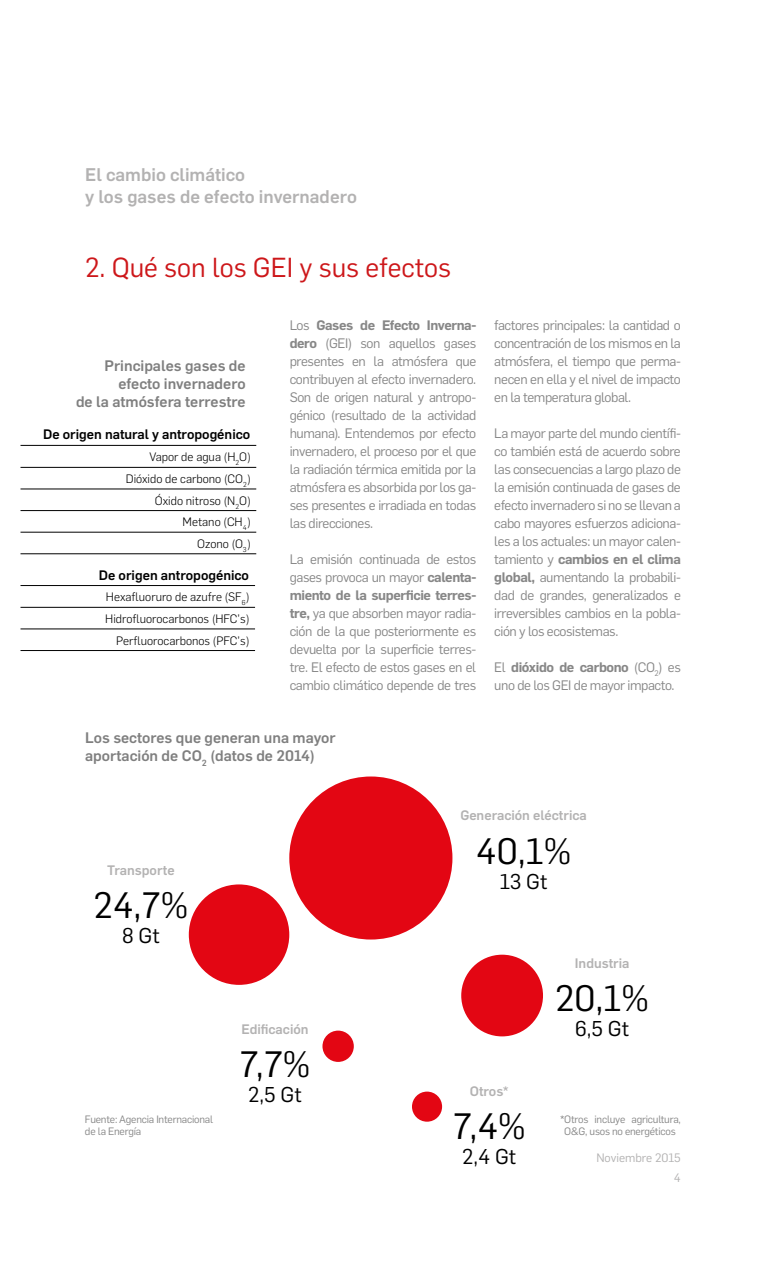
<style>
.page{position:relative;width:766px;height:1263px;background:#fff}
.page>*{position:absolute;margin:0;border:0;box-sizing:border-box;transform-origin:0 0}
.t1{font:36px "Flama";color:#000}
.t2{font:27px "Flama";color:#cd171a}
.t3{font:21px "Flama";color:#000}
.t4{font:500 18px/21.6px "Flama";color:#b3b2b2}
.t5{font:500 15px/18px "Flama";color:#7f7f7f;text-align:right}
.t6{font:13.5px/18px "Flama";letter-spacing:-.03em;color:#878787;text-align:justify}
.t7{font:500 13.5px "Flama";color:#b3b2b2}
.t8{font:500 13.5px "Flama";color:#000}
.t9{font:300 12px/21.6px "Flama";color:#000;text-align:right}
.t10{font:12px/19.5px "Flama";color:#b3b2b2;text-align:right}
.t11{font:10.5px/12px "Flama";letter-spacing:-.02em;color:#878787;text-align:center}
.s1{font-weight:600}
</style>
<div class="page">
<hr style="left:20px;top:467px;width:236px;height:1px;background:#000">
<hr style="left:20px;top:489px;width:236px;height:1px;background:#000">
<hr style="left:20px;top:510px;width:236px;height:1px;background:#000">
<hr style="left:20px;top:532px;width:236px;height:1px;background:#000">
<hr style="left:20px;top:445px;width:236px;height:1px;background:#000">
<hr style="left:20px;top:553px;width:236px;height:1px;background:#000">
<div style="left:461px;top:955px;width:82px;height:81px;background:#e30613;border-radius:50%"></div>
<div style="left:189px;top:884px;width:100px;height:101px;background:#e30613;border-radius:50%"></div>
<div style="left:322px;top:1030px;width:32px;height:32px;background:#e30613;border-radius:50%"></div>
<div style="left:289px;top:776px;width:163px;height:163px;background:#e30613;border-radius:50%"></div>
<div style="left:412px;top:1091px;width:30px;height:31px;background:#e30613;border-radius:50%"></div>
<hr style="left:20px;top:607px;width:235px;height:1px;background:#000">
<hr style="left:20px;top:629px;width:235px;height:1px;background:#000">
<hr style="left:20px;top:650px;width:235px;height:1px;background:#000">
<hr style="left:20px;top:585px;width:235px;height:1px;background:#000">
<h3 class="t4" style="left:85px;top:163px;width:273px">El cambio climático<br>y los gases de efecto invernadero</h3>
<h2 class="t2" style="left:85px;top:247px;width:367px">2. Qué son los GEI y sus efectos</h2>
<p class="t6" style="left:289px;top:315px;width:188px">Los <span class="s1">Gases de Efecto Inverna&shy;dero</span> (GEI) son aquellos gases presentes en la atmósfera que contribuyen al efecto invernadero.<br>Son de origen natural y antropo&shy;génico (resultado de la actividad humana). Entendemos por efecto invernadero, el proceso por el que la radiación térmica emitida por la atmósfera es absorbida por los ga&shy;ses presentes e irradiada en todas las direcciones.</p>
<p class="t6" style="left:289px;top:549px;width:188px">La emisión continuada de estos gases provoca un mayor <span class="s1">calenta&shy;miento de la superficie terres&shy;tre,</span> ya que absorben mayor radia&shy;ción de la que posteriormente es devuelta por la superficie terres&shy;tre. El efecto de estos gases en el cambio climático depende de tres</p>
<p class="t5" style="left:76px;top:356px;width:171px">Principales gases de efecto invernadero<br>de la atmósfera terrestre</p>
<p class="t8" style="left:43px;top:424px;width:208px">De origen natural y antropogénico</p>
<p class="t9" style="left:126px;top:446px;width:126px">Vapor de agua (H<sub>2</sub>O)<br>Dióxido de carbono (CO<sub>2</sub>)<br>Óxido nitroso (N<sub>2</sub>O)<br>Metano (CH<sub>4</sub>)<br>Ozono (O<sub>3</sub>)</p>
<p class="t8" style="left:99px;top:565px;width:151px">De origen antropogénico</p>
<p class="t9" style="left:105px;top:586px;width:145px">Hexafluoruro de azufre (SF<sub>6</sub>)<br>Hidrofluorocarbonos (HFC’s)<br>Perfluorocarbonos (PFC’s)</p>
<p class="t5" style="left:85px;top:728px;width:252px;text-align:left">Los sectores que generan una mayor aportación de CO<sub>2</sub> (datos de 2014)</p>
<p class="t6" style="left:494px;top:315px;width:188px">factores principales: la cantidad o concentración de los mismos en la atmósfera, el tiempo que perma&shy;necen en ella y el nivel de impacto en la temperatura global.</p>
<p class="t6" style="left:494px;top:423px;width:188px">La mayor parte del mundo científi&shy;co también está de acuerdo sobre las consecuencias a largo plazo de la emisión continuada de gases de efecto invernadero si no se llevan a cabo mayores esfuerzos adiciona&shy;les a los actuales: un mayor calen&shy;tamiento y <span class="s1">cambios en el clima global,</span> aumentando la probabili&shy;dad de grandes, generalizados e irreversibles cambios en la pobla&shy;ción y los ecosistemas.</p>
<p class="t6" style="left:494px;top:657px;width:188px">El <span class="s1">dióxido de carbono</span> (CO<sub>2</sub>) es uno de los GEI de mayor impacto.</p>
<p class="t7" style="left:107px;top:860px;width:69px">Transporte</p>
<h1 class="t1" style="left:94px;top:878px;width:96px">24,7%</h1>
<h3 class="t3" style="left:122px;top:920px;width:39px">8 Gt</h3>
<p class="t11" style="left:85px;top:1112px;width:130px;text-align:left">Fuente: Agencia Internacional de la Energía</p>
<p class="t7" style="left:460px;top:805px;width:128px">Generación eléctrica</p>
<h1 class="t1" style="left:476px;top:824px;width:97px">40,1%</h1>
<h3 class="t3" style="left:499px;top:866px;width:49px">13 Gt</h3>
<p class="t7" style="left:241px;top:1019px;width:69px">Edificación</p>
<h1 class="t1" style="left:239px;top:1037px;width:72px">7,7%</h1>
<h3 class="t3" style="left:248px;top:1079px;width:55px">2,5 Gt</h3>
<p class="t7" style="left:469px;top:1081px;width:41px">Otros*</p>
<h1 class="t1" style="left:453px;top:1099px;width:74px">7,4%</h1>
<h3 class="t3" style="left:462px;top:1141px;width:55px">2,4 Gt</h3>
<p class="t7" style="left:574px;top:953px;width:56px">Industria</p>
<h1 class="t1" style="left:555px;top:971px;width:95px">20,1%</h1>
<h3 class="t3" style="left:575px;top:1013px;width:55px">6,5 Gt</h3>
<p class="t11" style="left:560px;top:1113px;width:122px">*Otros incluye agricultura,<br>O&amp;G, usos no energéticos</p>
<p class="t10" style="left:596px;top:1147px;width:86px">Noviembre 2015<br>4</p>
</div>
